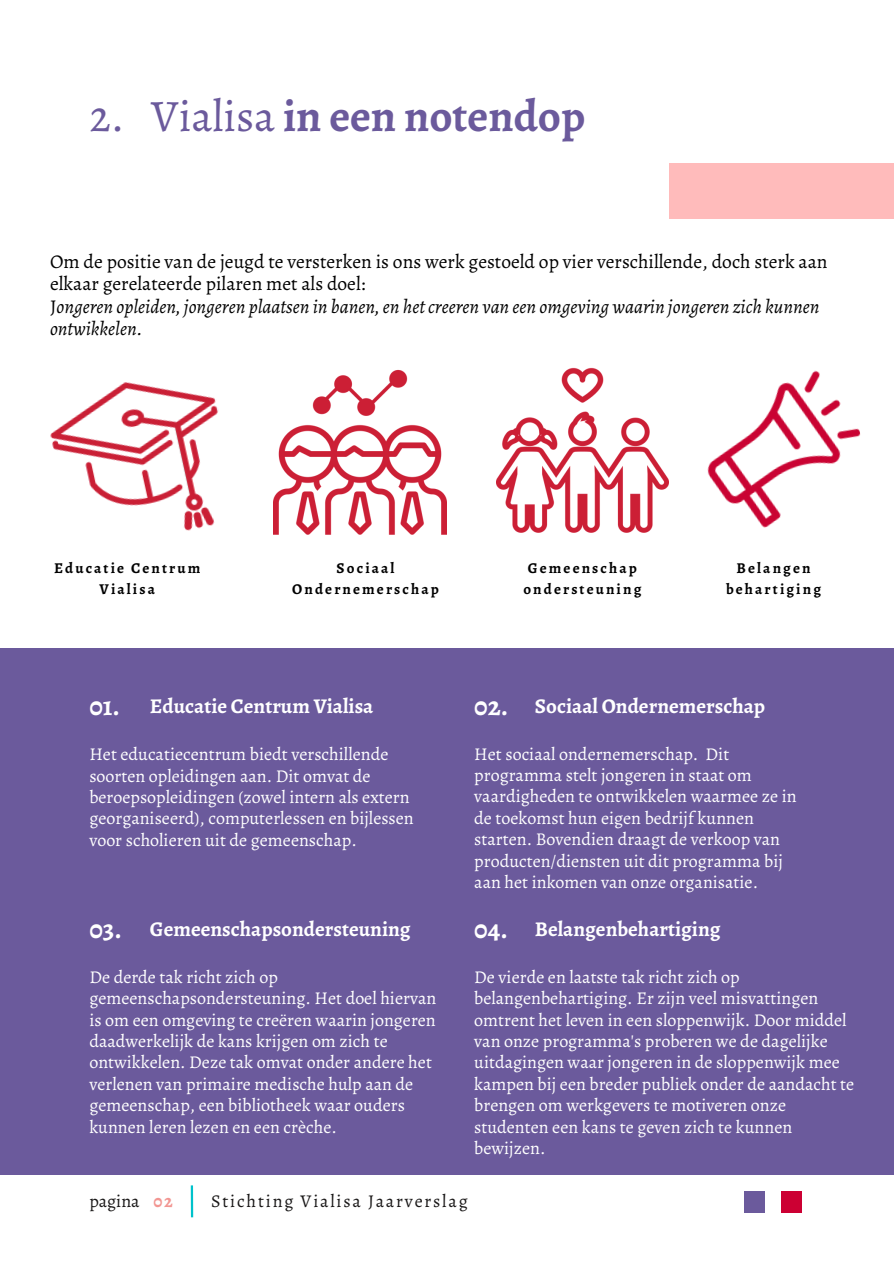
<style>
.page{position:relative;width:894px;height:1264px;background:#fff}
.page>*{position:absolute;margin:0;border:0;box-sizing:border-box;transform-origin:0 0}
.t1{font:700 45px "Alegreya";color:#6b5a9c}
.t2{font:700 27px "Alegreya";color:#fff}
.t3{font:700 21px "Alegreya";color:#fff}
.t4{font:19.5px/22.5px "Alegreya";color:#000}
.t5{font:18px/21.3px "Alegreya";color:#fff}
.t6{font:18px "Alegreya";letter-spacing:.1em;color:#191717}
.t7{font:700 18px "Alegreya";color:#f29692}
.t8{font:700 15px "Alegreya";letter-spacing:.14em;color:#000}
.s1{font-weight:400}
.s2{font-style:italic}
</style>
<div class="page">
<hr style="left:191px;top:1185px;width:2px;height:32px;background:#00c2cb">
<div style="left:743px;top:1190px;width:21px;height:22px;background:#6b5a9c"></div>
<div style="left:781px;top:1190px;width:20px;height:22px;background:#c03"></div>
<div style="left:0;top:648px;width:893px;height:526px;background:#6b5a9c"></div>
<div style="left:669px;top:163px;width:224px;height:56px;background:#fbb"></div>
<img style="left:50px;top:382px;width:169px;height:149px">
<img style="left:274px;top:369px;width:172px;height:165px">
<img style="left:496px;top:367px;width:172px;height:166px">
<img style="left:707px;top:370px;width:154px;height:158px">
<p class="t1" style="left:89px;top:85px;width:497px"><span class="s1">2. Vialisa</span> in een notendop</p>
<p class="t4" style="left:50px;top:250px;width:778px">Om de positie van de jeugd te versterken is ons werk gestoeld op vier verschillende, doch sterk aan elkaar gerelateerde pilaren met als doel:<br>J<span class="s2">ongeren opleiden, jongeren plaatsen in banen, en het creeren van een omgeving waarin jongeren zich kunnen ontwikkelen.</span></p>
<h3 class="t8" style="left:54px;top:558px;width:148px">Educatie Centrum</h3>
<h2 class="t8" style="left:99px;top:578px;width:57px">Vialisa</h2>
<h3 class="t8" style="left:336px;top:558px;width:59px">Sociaal</h3>
<h5 class="t8" style="left:292px;top:578px;width:148px">Ondernemerschap</h5>
<h5 class="t8" style="left:527px;top:558px;width:110px">Gemeenschap</h5>
<h5 class="t8" style="left:523px;top:578px;width:119px">ondersteuning</h5>
<p class="t8" style="left:736px;top:558px;width:75px">Belangen</p>
<h5 class="t8" style="left:726px;top:578px;width:96px">behartiging</h5>
<p class="t3" style="left:150px;top:691px;width:225px">Educatie Centrum Vialisa</p>
<p class="t2" style="left:474px;top:687px;width:36px">02.</p>
<p class="t5" style="left:474px;top:743px;width:324px">Het sociaal ondernemerschap. Dit programma stelt jongeren in staat om vaardigheden te ontwikkelen waarmee ze in de toekomst hun eigen bedrijf kunnen starten. Bovendien draagt de verkoop van producten/diensten uit dit programma bij aan het inkomen van onze organisatie.</p>
<p class="t3" style="left:534px;top:691px;width:232px">Sociaal Ondernemerschap</p>
<p class="t2" style="left:89px;top:687px;width:32px">01.</p>
<p class="t5" style="left:89px;top:743px;width:326px">Het educatiecentrum biedt verschillende soorten opleidingen aan. Dit omvat de beroepsopleidingen (zowel intern als extern georganiseerd), computerlessen en bijlessen voor scholieren uit de gemeenschap.</p>
<p class="t3" style="left:150px;top:914px;width:262px">Gemeenschapsondersteuning</p>
<p class="t2" style="left:474px;top:910px;width:35px">04.</p>
<h2 class="t5" style="left:474px;top:966px;width:381px">De vierde en laatste tak richt zich op belangenbehartiging. Er zijn veel misvattingen omtrent het leven in een sloppenwijk. Door middel van onze programma's proberen we de dagelijke uitdagingen waar jongeren in de sloppenwijk mee kampen bij een breder publiek onder de aandacht te brengen om werkgevers te motiveren onze studenten een kans te geven zich te kunnen bewijzen.</h2>
<h3 class="t3" style="left:534px;top:914px;width:187px">Belangenbehartiging</h3>
<p class="t2" style="left:89px;top:910px;width:34px">03.</p>
<p class="t5" style="left:89px;top:966px;width:348px">De derde tak richt zich op gemeenschapsondersteuning. Het doel hiervan is om een omgeving te creëren waarin jongeren daadwerkelijk de kans krijgen om zich te ontwikkelen. Deze tak omvat onder andere het verlenen van primaire medische hulp aan de gemeenschap, een bibliotheek waar ouders kunnen leren lezen en een crèche.</p>
<h1 class="t6" style="left:89px;top:1188px;width:52px">pagina</h1>
<h4 class="t7" style="left:153px;top:1188px;width:21px">02</h4>
<h2 class="t6" style="left:211px;top:1188px;width:258px">Stichting Vialisa Jaarverslag</h2>
</div>
